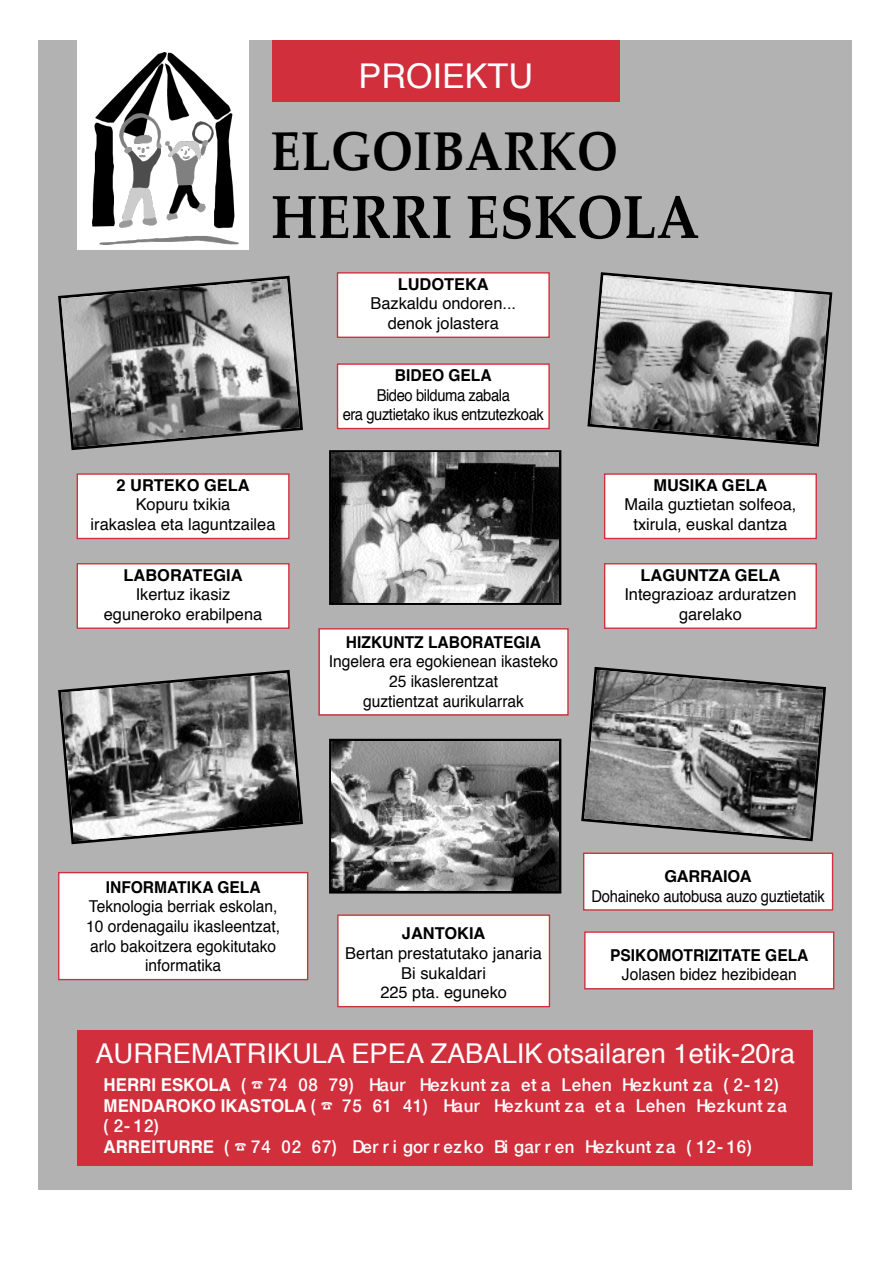
<style>
.page{position:relative;width:893px;height:1263px;background:#fff}
.page>*{position:absolute;margin:0;border:0;box-sizing:border-box;transform-origin:0 0}
.t1{font:700 61.5px "Palatino";color:#000;scale:.9 1}
.t2{font:700 54.6px "Palatino";color:#000;scale:.9 1}
.t3{font:34.2px "Helvetica";color:#fff}
.t4{font:27.3px "Helvetica";color:#fff}
.t5{font:500 17.7px "Helvetica Neue";letter-spacing:.045em;color:#fff;scale:.95 1}
.t6{font:700 17.7px "Helvetica";color:#fff;scale:.95 1}
.t7{font:16.35px/19.6px "Helvetica";color:#000;text-align:center}
.t8{font:16.35px/19.6px "Helvetica";color:#000;text-align:center;scale:.95 1}
.t9{font:700 16.35px "Helvetica";color:#000}
.t10{font:700 16.35px "Helvetica";color:#000;scale:.95 1}
.t11{font:16.35px/19.6px "Helvetica";letter-spacing:-.03em;color:#000;text-align:center;scale:.9 1}
.t12{font:16.35px "Helvetica";color:#000;scale:.9 1}
.s1{font-family:"Helvetica Neue";font-weight:500}
</style>
<div class="page">
<div style="left:39px;top:40px;width:812px;height:1149px;background:#b2b2b2"></div>
<div style="left:272px;top:40px;width:347px;height:62px;background:#d12f3c"></div>
<div style="left:77px;top:1031px;width:736px;height:135px;background:#d12f3c"></div>
<div style="left:77px;top:40px;width:172px;height:210px;background:#fff"></div>
<img style="left:93px;top:52px;width:145px;height:193px">
<svg style="left:58px;top:275px;width:245px;height:176px"></svg>
<img style="left:61px;top:279px;width:239px;height:168px">
<div style="left:329px;top:450px;width:232px;height:155px;border:3px solid #000"></div>
<img style="left:332px;top:453px;width:226px;height:149px">
<svg style="left:587px;top:272px;width:246px;height:175px"></svg>
<img style="left:590px;top:275px;width:239px;height:169px">
<div style="left:329px;top:739px;width:232px;height:155px;border:3px solid #000"></div>
<img style="left:332px;top:742px;width:226px;height:149px">
<svg style="left:58px;top:669px;width:245px;height:176px"></svg>
<img style="left:61px;top:673px;width:239px;height:168px">
<svg style="left:581px;top:666px;width:245px;height:176px"></svg>
<img style="left:584px;top:670px;width:239px;height:168px">
<div style="left:338px;top:274px;width:210px;height:63px;background:#fff"></div>
<div style="left:337px;top:272px;width:212px;height:66px;border:1px solid #d12f3c"></div>
<div style="left:338px;top:916px;width:210px;height:90px;background:#fff"></div>
<div style="left:337px;top:914px;width:213px;height:93px;border:1px solid #d12f3c"></div>
<div style="left:338px;top:365px;width:210px;height:63px;background:#fff"></div>
<div style="left:337px;top:363px;width:212px;height:66px;border:1px solid #d12f3c"></div>
<div style="left:605px;top:475px;width:210px;height:63px;background:#fff"></div>
<div style="left:604px;top:473px;width:212px;height:66px;border:1px solid #d12f3c"></div>
<div style="left:605px;top:564px;width:210px;height:64px;background:#fff"></div>
<div style="left:604px;top:563px;width:212px;height:66px;border:1px solid #d12f3c"></div>
<div style="left:78px;top:475px;width:210px;height:63px;background:#fff"></div>
<div style="left:77px;top:473px;width:212px;height:66px;border:1px solid #d12f3c"></div>
<div style="left:78px;top:564px;width:210px;height:64px;background:#fff"></div>
<div style="left:77px;top:563px;width:212px;height:66px;border:1px solid #d12f3c"></div>
<div style="left:320px;top:630px;width:247px;height:84px;background:#fff"></div>
<div style="left:318px;top:628px;width:250px;height:88px;border:1px solid #d12f3c"></div>
<div style="left:59px;top:873px;width:248px;height:106px;background:#fff"></div>
<div style="left:58px;top:872px;width:250px;height:108px;border:1px solid #d12f3c"></div>
<div style="left:584px;top:854px;width:247px;height:55px;background:#fff"></div>
<div style="left:583px;top:853px;width:250px;height:58px;border:1px solid #d12f3c"></div>
<div style="left:585px;top:933px;width:248px;height:55px;background:#fff"></div>
<div style="left:584px;top:931px;width:250px;height:58px;border:1px solid #d12f3c"></div>
<h3 class="t3" style="left:358px;top:61px;width:176px">PROIEKTU</h3>
<h2 class="t2" style="left:271px;top:125px;width:387px">ELGOIBARKO</h2>
<h1 class="t1" style="left:271px;top:187px;width:477px">HERRI ESKOLA</h1>
<p class="t9" style="left:398px;top:277px;width:92px">LUDOTEKA</p>
<p class="t7" style="left:370px;top:295px;width:147px">Bazkaldu ondoren... denok jolastera</p>
<p class="t9" style="left:117px;top:478px;width:134px">2 URTEKO GELA</p>
<p class="t7" style="left:91px;top:496px;width:186px">Kopuru txikia<br>irakaslea eta laguntzailea</p>
<p class="t9" style="left:124px;top:568px;width:120px">LABORATEGIA</p>
<p class="t7" style="left:104px;top:586px;width:160px">Ikertuz ikasiz eguneroko erabilpena</p>
<p class="t10" style="left:395px;top:368px;width:103px">BIDEO GELA</p>
<p class="t11" style="left:342px;top:386px;width:225px">Bideo bilduma zabala<br>era guztietako ikus entzutezkoak</p>
<p class="t10" style="left:346px;top:635px;width:207px">HIZKUNTZ LABORATEGIA</p>
<p class="t8" style="left:329px;top:653px;width:243px">Ingelera era egokienean ikasteko<br>25 ikaslerentzat<br>guztientzat aurikularrak</p>
<p class="t9" style="left:653px;top:478px;width:116px">MUSIKA GELA</p>
<p class="t7" style="left:624px;top:496px;width:174px">Maila guztietan solfeoa, txirula, euskal dantza</p>
<p class="t9" style="left:640px;top:568px;width:141px">LAGUNTZA GELA</p>
<p class="t7" style="left:624px;top:586px;width:174px">Integrazioaz arduratzen garelako</p>
<p class="t10" style="left:106px;top:880px;width:164px">INFORMATIKA GELA</p>
<p class="t8" style="left:86px;top:898px;width:205px">Teknologia berriak eskolan,<br>10 ordenagailu ikasleentzat, arlo bakoitzera egokitutako informatika</p>
<p class="t9" style="left:402px;top:927px;width:85px">JANTOKIA</p>
<p class="t7" style="left:345px;top:945px;width:198px">Bertan prestatutako janaria<br>Bi sukaldari<br>225 pta. eguneko</p>
<p class="t9" style="left:664px;top:869px;width:89px">GARRAIOA</p>
<p class="t12" style="left:591px;top:889px;width:261px">Dohaineko autobusa auzo guztietatik</p>
<p class="t10" style="left:610px;top:948px;width:210px">PSIKOMOTRIZITATE GELA</p>
<p class="t8" style="left:622px;top:966px;width:185px">Jolasen bidez hezibidean</p>
<h3 class="t4" style="left:95px;top:1042px;width:701px">AURREMATRIKULA EPEA ZABALIK otsailaren 1etik-20ra</h3>
<p class="t6" style="left:104px;top:1078px;width:151px">HERRI ESKOLA <span class="s1">(</span></p>
<p class="t5" style="left:268px;top:1074px;width:539px">74 08 79) Haur Hezkunt za et a Lehen Hezkunt za ( 2- 12)</p>
<p class="t6" style="left:104px;top:1098px;width:224px">MENDAROKO IKASTOLA <span class="s1">(</span></p>
<p class="t5" style="left:342px;top:1095px;width:469px">75 61 41) Haur Hezkunt za et a Lehen Hezkunt za</p>
<p class="t5" style="left:104px;top:1115px;width:60px">( 2- 12)</p>
<p class="t6" style="left:104px;top:1139px;width:133px">ARREITURRE <span class="s1">(</span></p>
<p class="t5" style="left:251px;top:1136px;width:528px">74 02 67) Der r i gor r ezko Bi gar r en Hezkunt za ( 12- 16)</p>
</div>
